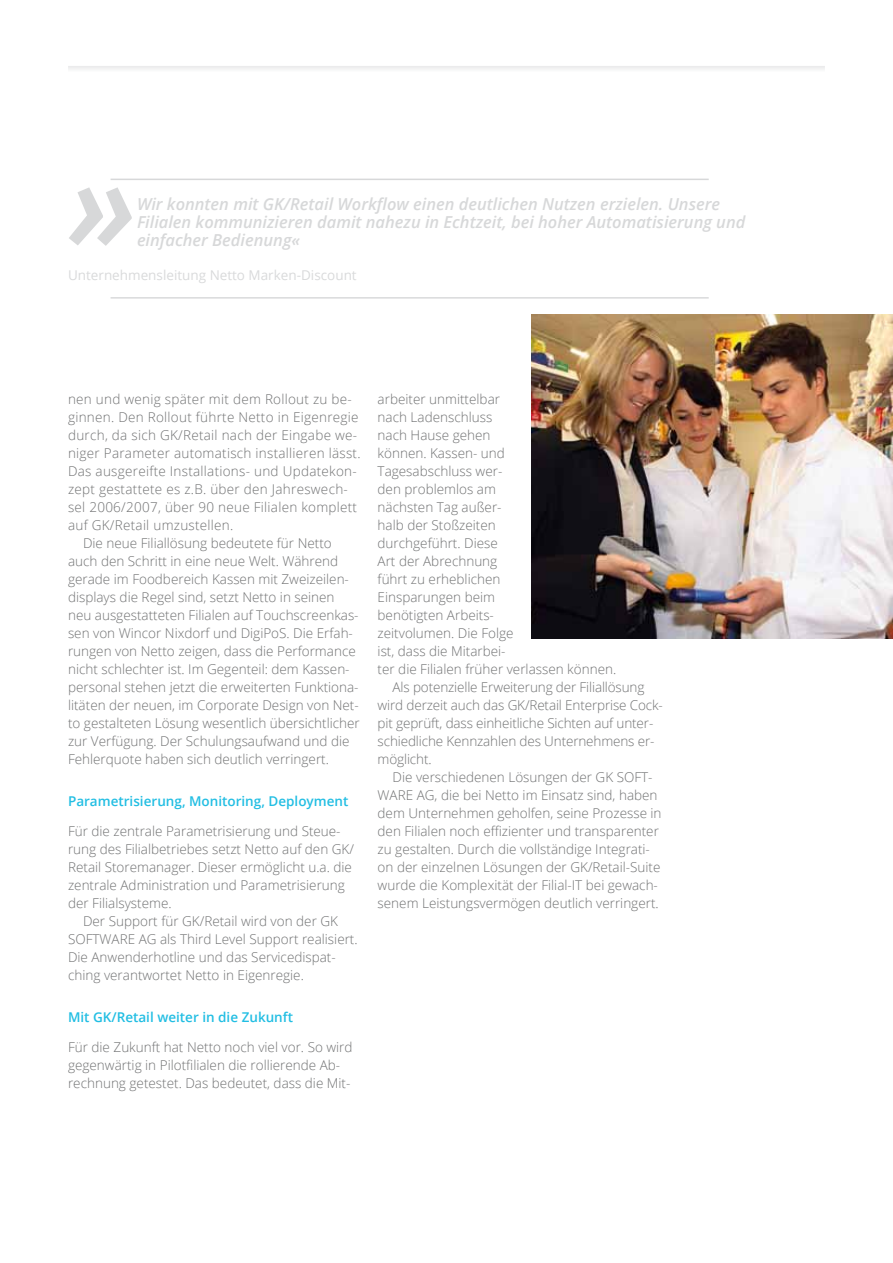
<style>
.page{position:relative;width:893px;height:1263px;background:#fff}
.page>*{position:absolute;margin:0;border:0;box-sizing:border-box;transform-origin:0 0}
.t1{font:italic 600 133.8px "Open Sans";color:#d7d8d9}
.t2{font:italic 600 16.5px/18px "Open Sans";color:#d7d8d9}
.t3{font:300 13.5px/18px "Open Sans";color:#707172}
.t4{font:300 13.5px "Open Sans";letter-spacing:.02em;color:#707172}
.t5{font:600 13.5px "Open Sans";color:#22bee3}
.t6{font:13.5px "Open Sans";color:#d9dadb}
</style>
<div class="page">
<div style="left:68px;top:66px;width:757px;height:6px;background:#f3f3f3"></div>
<img style="left:531px;top:314px;width:362px;height:324px">
<hr style="left:111px;top:179px;width:598px;height:1px;background:#d7d8d9">
<hr style="left:111px;top:297px;width:598px;height:2px;background:#d9dadb">
<h1 class="t1" style="left:68px;top:112px;width:70px">»</h1>
<p class="t2" style="left:137px;top:195px;width:610px">Wir konnten mit GK/Retail Workflow einen deutlichen Nutzen erzielen. Unsere<br>Filialen kommunizieren damit nahezu in Echtzeit, bei hoher Automatisierung und einfacher Bedienung«</p>
<p class="t6" style="left:68px;top:266px;width:290px">Unternehmensleitung Netto Marken-Discount</p>
<p class="t4" style="left:68px;top:390px;width:285px">nen und wenig später mit dem Rollout zu be-</p>
<p class="t4" style="left:68px;top:408px;width:292px">ginnen. Den Rollout führte Netto in Eigenregie</p>
<p class="t4" style="left:68px;top:426px;width:291px">durch, da sich GK/Retail nach der Eingabe we-</p>
<p class="t4" style="left:68px;top:444px;width:294px">niger Parameter automatisch installieren lässt.</p>
<p class="t4" style="left:68px;top:462px;width:290px">Das ausgereifte Installations- und Updatekon-</p>
<p class="t4" style="left:68px;top:480px;width:281px">zept gestattete es z.B. über den Jahreswech-</p>
<p class="t4" style="left:68px;top:498px;width:291px">sel 2006/2007, über 90 neue Filialen komplett</p>
<p class="t4" style="left:68px;top:516px;width:167px">auf GK/Retail umzustellen.</p>
<p class="t3" style="left:83px;top:534px;width:250px">Die neue Filiallösung bedeutete für Netto</p>
<p class="t3" style="left:68px;top:552px;width:272px">auch den Schritt in eine neue Welt. Während</p>
<p class="t3" style="left:68px;top:570px;width:282px">gerade im Foodbereich Kassen mit Zweizeilen-</p>
<p class="t3" style="left:68px;top:588px;width:268px">displays die Regel sind, setzt Netto in seinen</p>
<p class="t3" style="left:68px;top:606px;width:292px">neu ausgestatteten Filialen auf Touchscreenkas-</p>
<p class="t3" style="left:68px;top:624px;width:286px">sen von Wincor Nixdorf und DigiPoS. Die Erfah-</p>
<p class="t3" style="left:68px;top:642px;width:289px">rungen von Netto zeigen, dass die Performance</p>
<p class="t3" style="left:68px;top:660px;width:283px">nicht schlechter ist. Im Gegenteil: dem Kassen-</p>
<p class="t3" style="left:68px;top:678px;width:292px">personal stehen jetzt die erweiterten Funktiona-</p>
<p class="t3" style="left:68px;top:696px;width:292px">litäten der neuen, im Corporate Design von Net-</p>
<p class="t3" style="left:68px;top:714px;width:293px">to gestalteten Lösung wesentlich übersichtlicher</p>
<p class="t3" style="left:68px;top:732px;width:283px">zur Verfügung. Der Schulungsaufwand und die</p>
<p class="t3" style="left:68px;top:750px;width:262px">Fehlerquote haben sich deutlich verringert.</p>
<p class="t5" style="left:68px;top:792px;width:282px">Parametrisierung, Monitoring, Deployment</p>
<p class="t3" style="left:68px;top:822px;width:287px">Für die zentrale Parametrisierung und Steue&shy;rung des Filialbetriebes setzt Netto auf den GK/ Retail Storemanager. Dieser ermöglicht u.a. die zentrale Administration und Parametrisierung der Filialsysteme.</p>
<p class="t3" style="left:68px;top:912px;width:291px;text-indent:15px">Der Support für GK/Retail wird von der GK SOFTWARE AG als Third Level Support realisiert.<br>Die Anwenderhotline und das Servicedispat&shy;ching verantwortet Netto in Eigenregie.</p>
<p class="t5" style="left:68px;top:1008px;width:227px">Mit GK/Retail weiter in die Zukunft</p>
<p class="t3" style="left:68px;top:1038px;width:286px">Für die Zukunft hat Netto noch viel vor. So wird gegenwärtig in Pilotfilialen die rollierende Ab&shy;rechnung getestet. Das bedeutet, dass die Mit-</p>
<p class="t3" style="left:378px;top:390px;width:124px">arbeiter unmittelbar</p>
<p class="t3" style="left:378px;top:408px;width:116px">nach Ladenschluss</p>
<p class="t3" style="left:378px;top:426px;width:114px">nach Hause gehen</p>
<p class="t3" style="left:378px;top:444px;width:129px">können. Kassen- und</p>
<p class="t3" style="left:378px;top:462px;width:126px">Tagesabschluss wer-</p>
<p class="t3" style="left:378px;top:480px;width:120px">den problemlos am</p>
<p class="t3" style="left:378px;top:498px;width:125px">nächsten Tag außer-</p>
<p class="t3" style="left:378px;top:516px;width:120px">halb der Stoßzeiten</p>
<p class="t3" style="left:378px;top:534px;width:122px">durchgeführt. Diese</p>
<p class="t3" style="left:378px;top:552px;width:121px">Art der Abrechnung</p>
<p class="t3" style="left:378px;top:570px;width:124px">führt zu erheblichen</p>
<p class="t3" style="left:378px;top:588px;width:119px">Einsparungen beim</p>
<p class="t3" style="left:378px;top:606px;width:118px">benötigten Arbeits-</p>
<p class="t3" style="left:378px;top:624px;width:138px">zeitvolumen. Die Folge</p>
<p class="t3" style="left:378px;top:642px;width:130px">ist, dass die Mitarbei-</p>
<p class="t3" style="left:378px;top:660px;width:240px">ter die Filialen früher verlassen können.</p>
<p class="t3" style="left:393px;top:678px;width:253px">Als potenzielle Erweiterung der Filiallösung</p>
<p class="t3" style="left:378px;top:696px;width:287px">wird derzeit auch das GK/Retail Enterprise Cock-</p>
<p class="t3" style="left:378px;top:714px;width:277px">pit geprüft, dass einheitliche Sichten auf unter-</p>
<p class="t3" style="left:378px;top:732px;width:278px">schiedliche Kennzahlen des Unternehmens er-</p>
<p class="t3" style="left:378px;top:750px;width:56px">möglicht.</p>
<p class="t3" style="left:393px;top:768px;width:261px">Die verschiedenen Lösungen der GK SOFT-</p>
<p class="t3" style="left:378px;top:786px;width:281px">WARE AG, die bei Netto im Einsatz sind, haben</p>
<p class="t3" style="left:378px;top:804px;width:285px">dem Unternehmen geholfen, seine Prozesse in</p>
<p class="t3" style="left:378px;top:822px;width:283px">den Filialen noch effizienter und transparenter</p>
<p class="t3" style="left:378px;top:840px;width:274px">zu gestalten. Durch die vollständige Integrati-</p>
<p class="t3" style="left:378px;top:858px;width:284px">on der einzelnen Lösungen der GK/Retail-Suite</p>
<p class="t3" style="left:378px;top:876px;width:282px">wurde die Komplexität der Filial-IT bei gewach-</p>
<p class="t3" style="left:378px;top:894px;width:283px">senem Leistungsvermögen deutlich verringert.</p>
</div>
